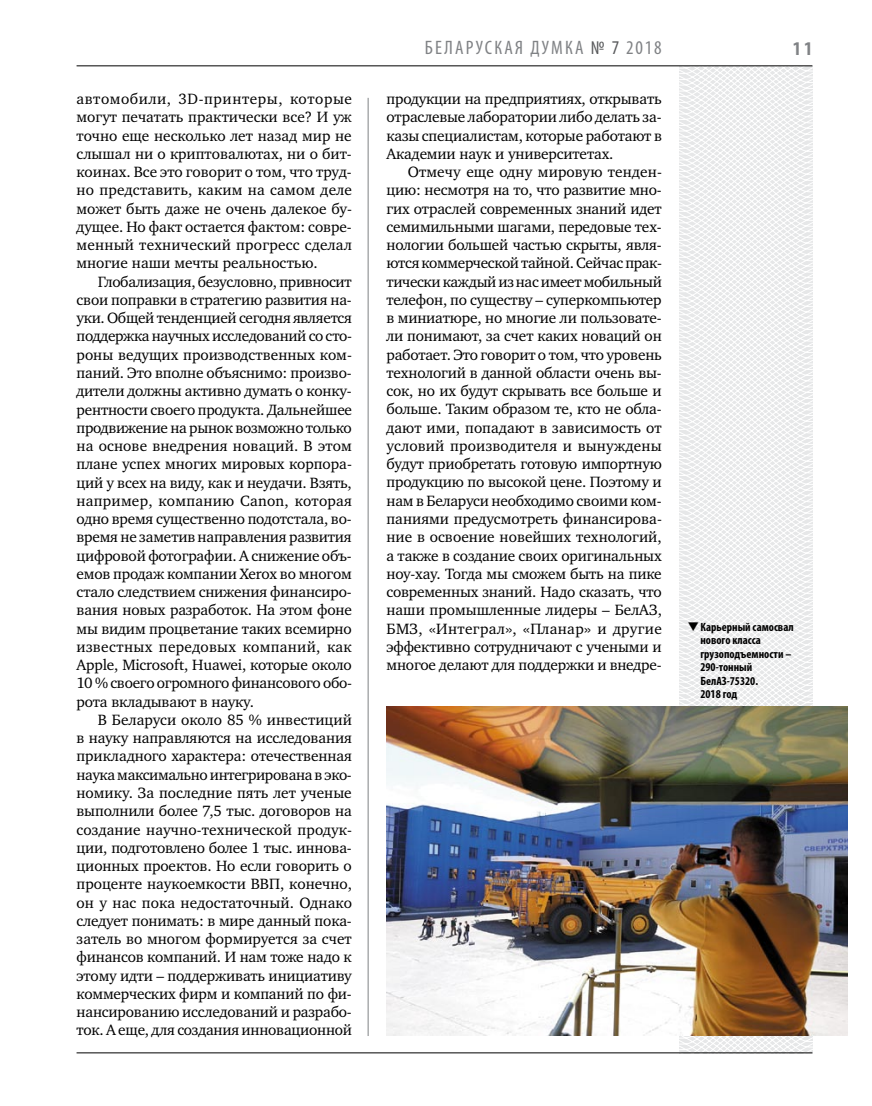
<style>
.page{position:relative;width:872px;height:1106px;background:#fff}
.page>*{position:absolute;margin:0;border:0;box-sizing:border-box;transform-origin:0 0}
.t1{font:condensed 19.5px "Myriad Pro";letter-spacing:.11em;color:#808285}
.t2{font:700 condensed 19.5px "Myriad Pro";color:#808285}
.t3{font:15.3px/18.3px "Charter C";letter-spacing:-.01em;color:#000;text-align:justify}
.t4{font:700 condensed 12px/13.5px "Myriad Pro";color:#000}
.s1{color:#58595b}
</style>
<div class="page">
<hr style="left:368px;top:98px;width:1px;height:938px;background:#808285">
<svg style="left:621px;top:65px;width:227px;height:989px"></svg>
<hr style="left:77px;top:65px;width:735px;height:1px;background:#000">
<hr style="left:77px;top:1052px;width:735px;height:1px;background:#000">
<img style="left:386px;top:706px;width:461px;height:329px">
<svg style="left:699px;top:630px;width:12px;height:1px"></svg>
<p class="t3" style="left:77px;top:90px;width:277px">автомобили, 3D-принтеры, которые могут печатать практически все? И уж точно еще несколько лет назад мир не слышал ни о криптовалютах, ни о бит&shy;коинах. Все это говорит о том, что труд&shy;но представить, каким на самом деле может быть даже не очень далекое бу&shy;дущее. Но факт остается фактом: совре&shy;менный технический прогресс сделал многие наши мечты реальностью.</p>
<p class="t3" style="left:77px;top:272px;width:277px;text-indent:21px">Глобализация, безусловно, привносит свои поправки в стратегию развития на&shy;уки. Общей тенденцией сегодня является поддержка научных исследований со сто&shy;роны ведущих производственных ком&shy;паний. Это вполне объяснимо: произво&shy;дители должны активно думать о конку&shy;рентности своего продукта. Дальнейшее продвижение на рынок возможно только на основе внедрения новаций. В этом плане успех многих мировых корпора&shy;ций у всех на виду, как и неудачи. Взять, например, компанию Canon, которая одно время существенно подотстала, во&shy;время не заметив направления развития цифровой фотографии. А снижение объ&shy;емов продаж компании Xerox во многом стало следствием снижения финансиро&shy;вания новых разработок. На этом фоне мы видим процветание таких всемирно известных передовых компаний, как Apple, Microsoft, Huawei, которые около 10 % своего огромного финансового обо&shy;рота вкладывают в науку.</p>
<p class="t3" style="left:77px;top:710px;width:277px;text-indent:21px">В Беларуси около 85 % инвестиций в науку направляются на исследования прикладного характера: отечественная наука максимально интегрирована в эко&shy;номику. За последние пять лет ученые выполнили более 7,5 тыс. договоров на создание научно-технической продук&shy;ции, подготовлено более 1 тыс. иннова&shy;ционных проектов. Но если говорить о проценте наукоемкости ВВП, конечно, он у нас пока недостаточный. Однако следует понимать: в мире данный пока&shy;затель во многом формируется за счет финансов компаний. И нам тоже надо к этому идти – поддерживать инициативу коммерческих фирм и компаний по фи&shy;нансированию исследований и разрабо&shy;ток. А еще, для создания инновационной</p>
<p class="t1" style="left:425px;top:36px;width:238px">БЕЛ АРУСКАЯ ДУМКА <span class="s1">№ 7</span> 2018</p>
<p class="t2" style="left:793px;top:37px;width:21px">11</p>
<p class="t3" style="left:386px;top:90px;width:277px">продукции на предприятиях, открывать отраслевые лаборатории либо делать за&shy;казы специалистам, которые работают в Академии наук и университетах.</p>
<p class="t3" style="left:386px;top:163px;width:277px;text-indent:21px">Отмечу еще одну мировую тенден&shy;цию: несмотря на то, что развитие мно&shy;гих отраслей современных знаний идет семимильными шагами, передовые тех&shy;нологии большей частью скрыты, явля&shy;ются коммерческой тайной. Сейчас прак&shy;тически каждый из нас имеет мобильный телефон, по существу – суперкомпьютер в миниатюре, но многие ли пользовате&shy;ли понимают, за счет каких новаций он работает. Это говорит о том, что уровень технологий в данной области очень вы&shy;сок, но их будут скрывать все больше и больше. Таким образом те, кто не обла&shy;дают ими, попадают в зависимость от условий производителя и вынуждены будут приобретать готовую импортную продукцию по высокой цене. Поэтому и нам в Беларуси необходимо своими ком&shy;паниями предусмотреть финансирова&shy;ние в освоение новейших технологий, а также в создание своих оригинальных ноу-хау. Тогда мы сможем быть на пике современных знаний. Надо сказать, что наши промышленные лидеры – БелАЗ, БМЗ, «Интеграл», «Планар» и другие эффективно сотрудничают с учеными и многое делают для поддержки и внедре-</p>
<p class="t4" style="left:700px;top:619px;width:95px;text-indent:-13px">❑Карьерный самосвал нового класса грузоподъемности –<br>290-тонный<br>БелАЗ-75320.<br>2018 год</p>
</div>
